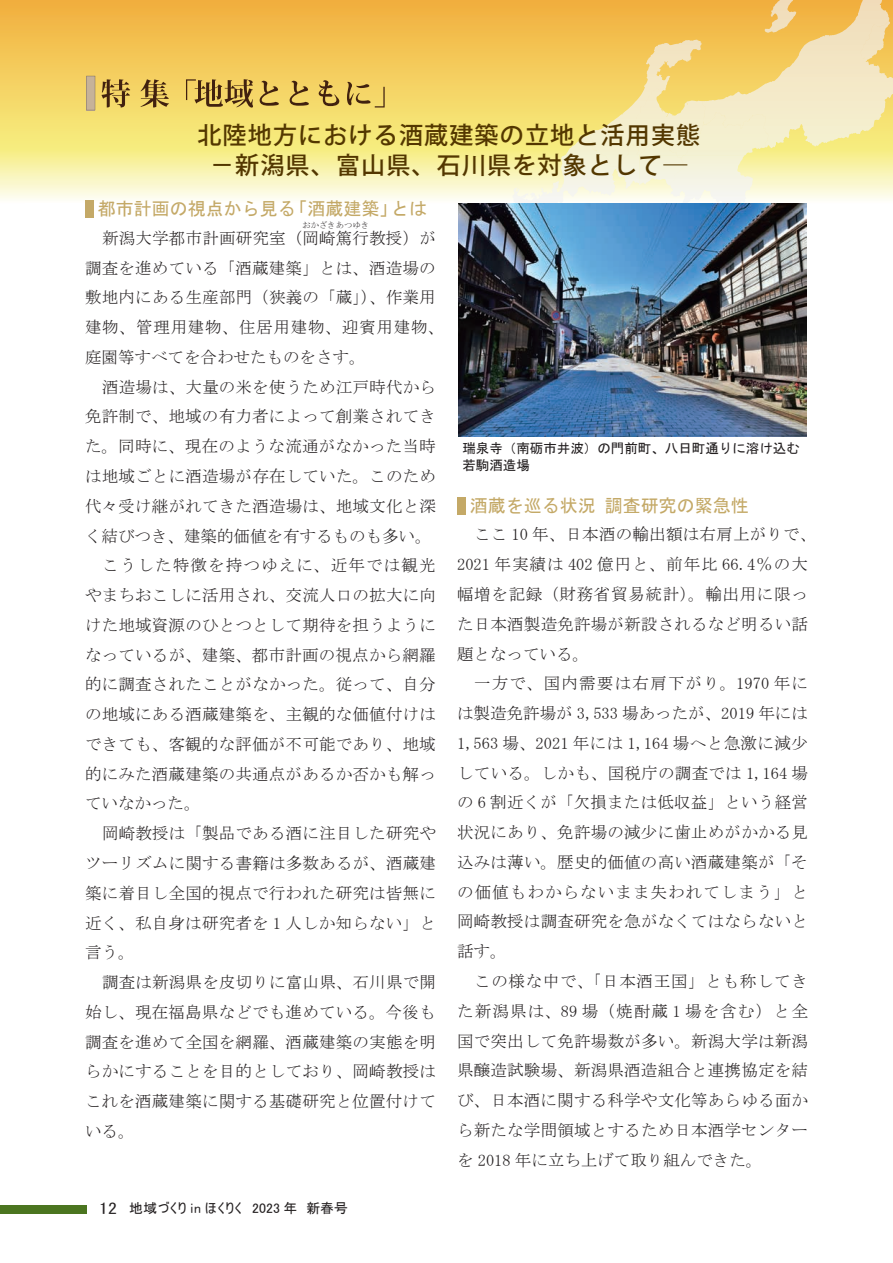
<style>
.page{position:relative;width:893px;height:1263px;background:#fff}
.page>*{position:absolute;margin:0;border:0;box-sizing:border-box;transform-origin:0 0}
.t1{font:500 24px/29.7px "Koz Go Pro";letter-spacing:.05em;color:#533700;text-align:center}
.t2{font:18px "MS Gothic";color:#c4a967}
.t3{font:16.5px/29.7px "MS Mincho";letter-spacing:.015em;color:#231f20}
.t4{font:16.5px "MS Mincho";letter-spacing:.07em;color:#231f20}
.t5{font:13.8px "MS UI Gothic";letter-spacing:.05em;color:#231f20}
.t6{font:13.5px/17px "MS Gothic";color:#231f20}
.t7{font:8.25px "MS Mincho";letter-spacing:.005em;color:#231f20}
.s1{font-family:"MS Gothic";font-size:14.85px}
</style>
<div class="page">
<div style="left:0;top:1205px;width:87px;height:9px;background:#4b7520"></div>
<svg style="left:0;top:0;width:893px;height:204px;background:#f4d87e"></svg>
<img style="left:26px;top:203px;width:361px;height:1px">
<svg style="left:86px;top:76px;width:9px;height:34px"></svg>
<svg style="left:764px;top:0;width:16px;height:33px"></svg>
<svg style="left:892px;top:78px;width:1px;height:16px"></svg>
<svg style="left:798px;top:0;width:65px;height:57px;background:#f1c878"></svg>
<svg style="left:612px;top:117px;width:269px;height:75px;background:#f5f1c3"></svg>
<svg style="left:101px;top:79px;width:29px;height:29px"></svg>
<svg style="left:141px;top:79px;width:28px;height:28px"></svg>
<svg style="left:186px;top:79px;width:67px;height:29px;background:#b69748"></svg>
<svg style="left:260px;top:81px;width:19px;height:25px"></svg>
<svg style="left:290px;top:81px;width:19px;height:25px"></svg>
<svg style="left:319px;top:80px;width:20px;height:26px"></svg>
<svg style="left:347px;top:82px;width:38px;height:25px"></svg>
<div style="left:85px;top:201px;width:9px;height:17px;background:#c4a967"></div>
<div style="left:457px;top:497px;width:9px;height:17px;background:#c4a967"></div>
<img style="left:458px;top:204px;width:349px;height:233px">
<h1 class="t1" style="left:197px;top:122px;width:504px">北陸地方における酒蔵建築の立地と活用実態－新潟県、富山県、石川県を対象として―</h1>
<p class="t2" style="left:98px;top:200px;width:331px">都市計画の視点から見る「酒蔵建築」とは</p>
<p class="t3" style="left:102px;top:223px;width:335px">新潟大学都市計画研究室（岡崎篤行教授）が</p>
<p class="t7" style="left:302px;top:221px;width:68px">おかざきあつゆき</p>
<p class="t3" style="left:85px;top:253px;width:361px">調査を進めている「酒蔵建築」とは、酒造場の敷地内にある生産部門（狭義の「蔵」）、作業用建物、管理用建物、住居用建物、迎賓用建物、庭園等すべてを合わせたものをさす。</p>
<p class="t3" style="left:102px;top:372px;width:335px">酒造場は、大量の米を使うため江戸時代から</p>
<p class="t3" style="left:85px;top:402px;width:352px">免許制で、地域の有力者によって創業されてき</p>
<p class="t3" style="left:85px;top:431px;width:352px">た。同時に、現在のような流通がなかった当時</p>
<p class="t3" style="left:85px;top:461px;width:352px">は地域ごとに酒造場が存在していた。このため</p>
<p class="t3" style="left:85px;top:491px;width:352px">代々受け継がれてきた酒造場は、地域文化と深</p>
<p class="t3" style="left:85px;top:521px;width:348px">く結びつき、建築的価値を有するものも多い。</p>
<p class="t4" style="left:102px;top:557px;width:335px">こうした特徴を持つゆえに、近年では観光</p>
<p class="t3" style="left:85px;top:580px;width:352px">やまちおこしに活用され、交流人口の拡大に向</p>
<p class="t3" style="left:85px;top:610px;width:352px">けた地域資源のひとつとして期待を担うように</p>
<p class="t3" style="left:85px;top:640px;width:352px">なっているが、建築、都市計画の視点から網羅</p>
<p class="t3" style="left:85px;top:669px;width:352px">的に調査されたことがなかった。従って、自分</p>
<p class="t3" style="left:85px;top:699px;width:352px">の地域にある酒蔵建築を、主観的な価値付けは</p>
<p class="t3" style="left:85px;top:729px;width:352px">できても、客観的な評価が不可能であり、地域</p>
<p class="t3" style="left:85px;top:759px;width:352px">的にみた酒蔵建築の共通点があるか否かも解っ</p>
<p class="t3" style="left:85px;top:789px;width:117px">ていなかった。</p>
<p class="t3" style="left:102px;top:818px;width:335px">岡崎教授は「製品である酒に注目した研究や</p>
<p class="t3" style="left:85px;top:848px;width:352px">ツーリズムに関する書籍は多数あるが、酒蔵建</p>
<p class="t3" style="left:85px;top:878px;width:352px">築に着目し全国的視点で行われた研究は皆無に</p>
<p class="t3" style="left:85px;top:908px;width:352px">近く、私自身は研究者を 1 人しか知らない」と</p>
<p class="t3" style="left:85px;top:937px;width:51px">言う。</p>
<p class="t3" style="left:102px;top:967px;width:335px">調査は新潟県を皮切りに富山県、石川県で開</p>
<p class="t3" style="left:85px;top:997px;width:352px">始し、現在福島県などでも進めている。今後も</p>
<p class="t3" style="left:85px;top:1027px;width:352px">調査を進めて全国を網羅、酒蔵建築の実態を明</p>
<p class="t3" style="left:85px;top:1056px;width:352px">らかにすることを目的としており、岡崎教授は</p>
<p class="t3" style="left:85px;top:1086px;width:352px">これを酒蔵建築に関する基礎研究と位置付けて</p>
<p class="t3" style="left:85px;top:1116px;width:51px">いる。</p>
<p class="t5" style="left:99px;top:1201px;width:250px"><span class="s1">12</span> 地域づくり in ほくりく　2023 年　新春号</p>
<p class="t6" style="left:462px;top:439px;width:339px">瑞泉寺（南砺市井波）の門前町、八日町通りに溶け込む若駒酒造場</p>
<p class="t2" style="left:470px;top:496px;width:280px">酒蔵を巡る状況 調査研究の緊急性</p>
<p class="t3" style="left:457px;top:520px;width:361px;text-indent:17px">ここ 10 年、日本酒の輸出額は右肩上がりで、<br>2021 年実績は 402 億円と、前年比 66.4％の大幅増を記録（財務省貿易統計）。輸出用に限った日本酒製造免許場が新設されるなど明るい話題となっている。</p>
<p class="t3" style="left:457px;top:668px;width:352px;text-align:justify;text-indent:17px">一方で、国内需要は右肩下がり。1970 年には製造免許場が 3,533 場あったが、2019 年には1,563 場、2021 年には 1,164 場へと急激に減少している。しかも、国税庁の調査では 1,164 場の 6 割近くが「欠損または低収益」という経営状況にあり、免許場の減少に歯止めがかかる見込みは薄い。歴史的価値の高い酒蔵建築が「その価値もわからないまま失われてしまう」と岡崎教授は調査研究を急がなくてはならないと話す。</p>
<p class="t3" style="left:457px;top:966px;width:352px;text-align:justify;text-indent:17px">この様な中で、「日本酒王国」とも称してきた新潟県は、89 場（焼酎蔵 1 場を含む）と全国で突出して免許場数が多い。新潟大学は新潟県醸造試験場、新潟県酒造組合と連携協定を結び、日本酒に関する科学や文化等あらゆる面から新たな学問領域とするため日本酒学センターを 2018 年に立ち上げて取り組んできた。</p>
</div>
